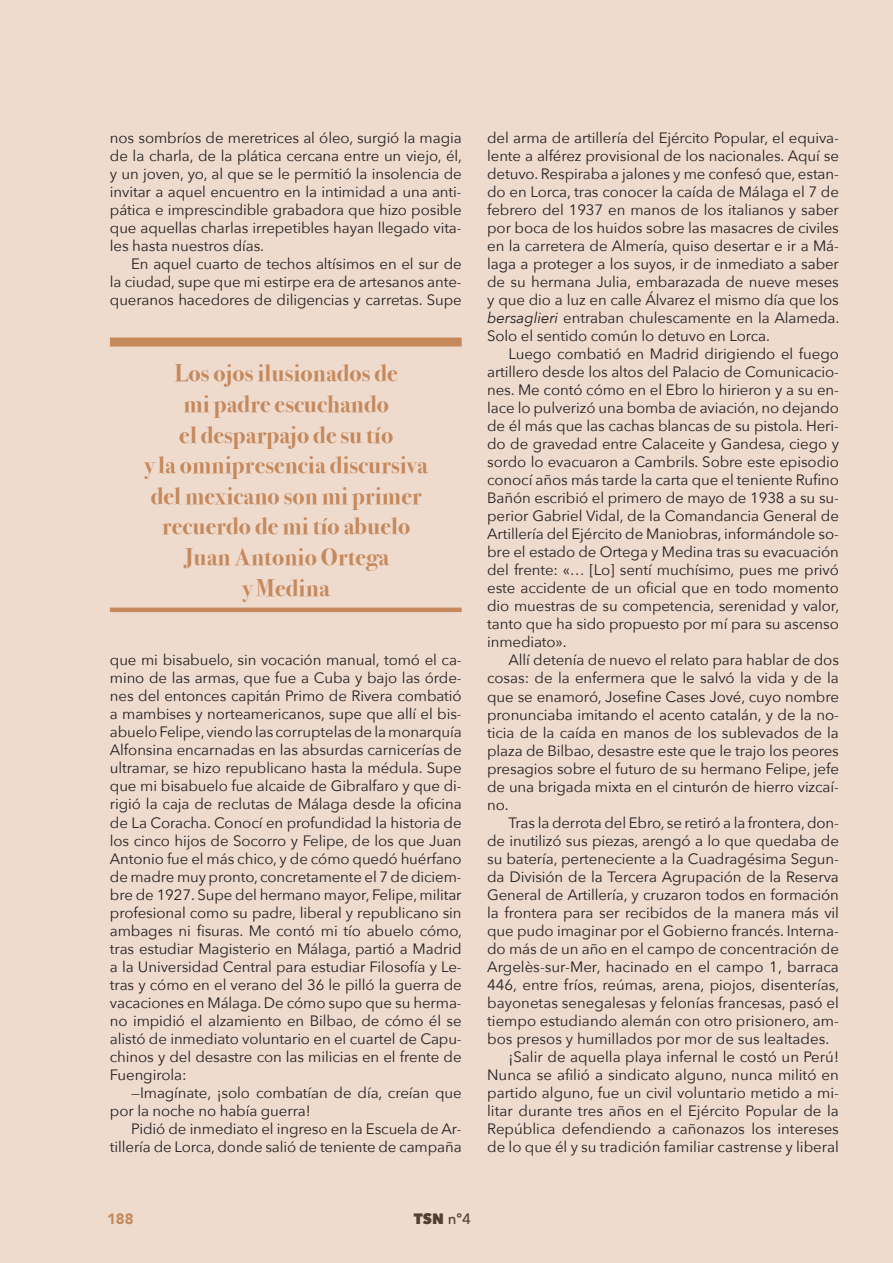
<style>
.page{position:relative;width:893px;height:1263px;background:#eedbce}
.page>*{position:absolute;margin:0;border:0;box-sizing:border-box;transform-origin:0 0}
.t1{font:700 24px/30.6px "Bodoni Svty Two ITCTT";letter-spacing:.005em;color:#c6895c;text-align:center}
.t2{font:15px/18px "Avenir Next";letter-spacing:-.005em;color:#231f20;text-align:justify}
.t3{font:800 15px "Avenir Next";color:#231f20}
.t4{font:900 15px "Avenir";color:#c6895c}
.s1{font-style:italic}
.s2{font-weight:500}
</style>
<div class="page">
<div style="left:110px;top:338px;width:352px;height:9px;background:#c6895c"></div>
<hr style="left:110px;top:608px;width:352px;height:4px;background:#c6895c">
<p class="t2" style="left:110px;top:128px;width:354px">nos sombríos de meretrices al óleo, surgió la magia de la charla, de la plática cercana entre un viejo, él, y un joven, yo, al que se le permitió la insolencia de invitar a aquel encuentro en la intimidad a una anti&shy;pática e imprescindible grabadora que hizo posible que aquellas charlas irrepetibles hayan llegado vita&shy;les hasta nuestros días.</p>
<p class="t2" style="left:110px;top:254px;width:353px;text-indent:21px">En aquel cuarto de techos altísimos en el sur de la ciudad, supe que mi estirpe era de artesanos ante&shy;queranos hacedores de diligencias y carretas. Supe</p>
<p class="t1" style="left:145px;top:356px;width:284px">Los ojos ilusionados de<br>mi padre escuchando<br>el desparpajo de su tío<br>y la omnipresencia discursiva del mexicano son mi primer</p>
<p class="t1" style="left:162px;top:509px;width:250px">recuerdo de mi tío abuelo<br>Juan Antonio Ortega</p>
<p class="t1" style="left:243px;top:570px;width:88px">y Medina</p>
<p class="t2" style="left:110px;top:650px;width:354px">que mi bisabuelo, sin vocación manual, tomó el ca&shy;mino de las armas, que fue a Cuba y bajo las órde&shy;nes del entonces capitán Primo de Rivera combatió a mambises y norteamericanos, supe que allí el bis&shy;abuelo Felipe, viendo las corruptelas de la monarquía Alfonsina encarnadas en las absurdas carnicerías de ultramar, se hizo republicano hasta la médula. Supe que mi bisabuelo fue alcaide de Gibralfaro y que di&shy;rigió la caja de reclutas de Málaga desde la oficina de La Coracha. Conocí en profundidad la historia de los cinco hijos de Socorro y Felipe, de los que Juan Antonio fue el más chico, y de cómo quedó huérfano de madre muy pronto, concretamente el 7 de diciem&shy;bre de 1927. Supe del hermano mayor, Felipe, militar profesional como su padre, liberal y republicano sin ambages ni fisuras. Me contó mi tío abuelo cómo, tras estudiar Magisterio en Málaga, partió a Madrid a la Universidad Central para estudiar Filosofía y Le&shy;tras y cómo en el verano del 36 le pilló la guerra de vacaciones en Málaga. De cómo supo que su herma&shy;no impidió el alzamiento en Bilbao, de cómo él se alistó de inmediato voluntario en el cuartel de Capu&shy;chinos y del desastre con las milicias en el frente de Fuengirola:</p>
<p class="t2" style="left:110px;top:1083px;width:353px;text-indent:21px">—Imagínate, ¡solo combatían de día, creían que por la noche no había guerra!</p>
<p class="t2" style="left:110px;top:1119px;width:353px;text-align:right">Pidió de inmediato el ingreso en la Escuela de Ar&shy;tillería de Lorca, donde salió de teniente de campaña</p>
<p class="t2" style="left:487px;top:128px;width:354px">del arma de artillería del Ejército Popular, el equiva&shy;lente a alférez provisional de los nacionales. Aquí se detuvo. Respiraba a jalones y me confesó que, estan&shy;do en Lorca, tras conocer la caída de Málaga el 7 de febrero del 1937 en manos de los italianos y saber por boca de los huidos sobre las masacres de civiles en la carretera de Almería, quiso desertar e ir a Má&shy;laga a proteger a los suyos, ir de inmediato a saber de su hermana Julia, embarazada de nueve meses y que dio a luz en calle Álvarez el mismo día que los <span class="s1">bersaglieri</span> entraban chulescamente en la Alameda.<br>Solo el sentido común lo detuvo en Lorca.</p>
<p class="t2" style="left:487px;top:344px;width:354px;text-indent:21px">Luego combatió en Madrid dirigiendo el fuego artillero desde los altos del Palacio de Comunicacio&shy;nes. Me contó cómo en el Ebro lo hirieron y a su en&shy;lace lo pulverizó una bomba de aviación, no dejando de él más que las cachas blancas de su pistola. Heri&shy;do de gravedad entre Calaceite y Gandesa, ciego y sordo lo evacuaron a Cambrils. Sobre este episodio conocí años más tarde la carta que el teniente Rufino Bañón escribió el primero de mayo de 1938 a su su&shy;perior Gabriel Vidal, de la Comandancia General de Artillería del Ejército de Maniobras, informándole so&shy;bre el estado de Ortega y Medina tras su evacuación del frente: «… [Lo] sentí muchísimo, pues me privó este accidente de un oficial que en todo momento dio muestras de su competencia, serenidad y valor, tanto que ha sido propuesto por mí para su ascenso inmediato».</p>
<p class="t2" style="left:487px;top:651px;width:353px;text-indent:21px">Allí detenía de nuevo el relato para hablar de dos cosas: de la enfermera que le salvó la vida y de la que se enamoró, Josefine Cases Jové, cuyo nombre pronunciaba imitando el acento catalán, y de la no&shy;ticia de la caída en manos de los sublevados de la plaza de Bilbao, desastre este que le trajo los peores presagios sobre el futuro de su hermano Felipe, jefe de una brigada mixta en el cinturón de hierro vizcaí&shy;no.</p>
<p class="t2" style="left:487px;top:813px;width:354px;text-indent:21px">Tras la derrota del Ebro, se retiró a la frontera, don&shy;de inutilizó sus piezas, arengó a lo que quedaba de su batería, perteneciente a la Cuadragésima Segun&shy;da División de la Tercera Agrupación de la Reserva General de Artillería, y cruzaron todos en formación la frontera para ser recibidos de la manera más vil que pudo imaginar por el Gobierno francés. Interna&shy;do más de un año en el campo de concentración de Argelès-sur-Mer, hacinado en el campo 1, barraca 446, entre fríos, reúmas, arena, piojos, disenterías, bayonetas senegalesas y felonías francesas, pasó el tiempo estudiando alemán con otro prisionero, am&shy;bos presos y humillados por mor de sus lealtades.</p>
<p class="t2" style="left:487px;top:1047px;width:353px;text-indent:21px">¡Salir de aquella playa infernal le costó un Perú!<br>Nunca se afilió a sindicato alguno, nunca militó en partido alguno, fue un civil voluntario metido a mi&shy;litar durante tres años en el Ejército Popular de la República defendiendo a cañonazos los intereses de lo que él y su tradición familiar castrense y liberal</p>
<p class="t4" style="left:107px;top:1206px;width:28px">188</p>
<p class="t3" style="left:414px;top:1209px;width:59px">TSN <span class="s2">nº4</span></p>
</div>
